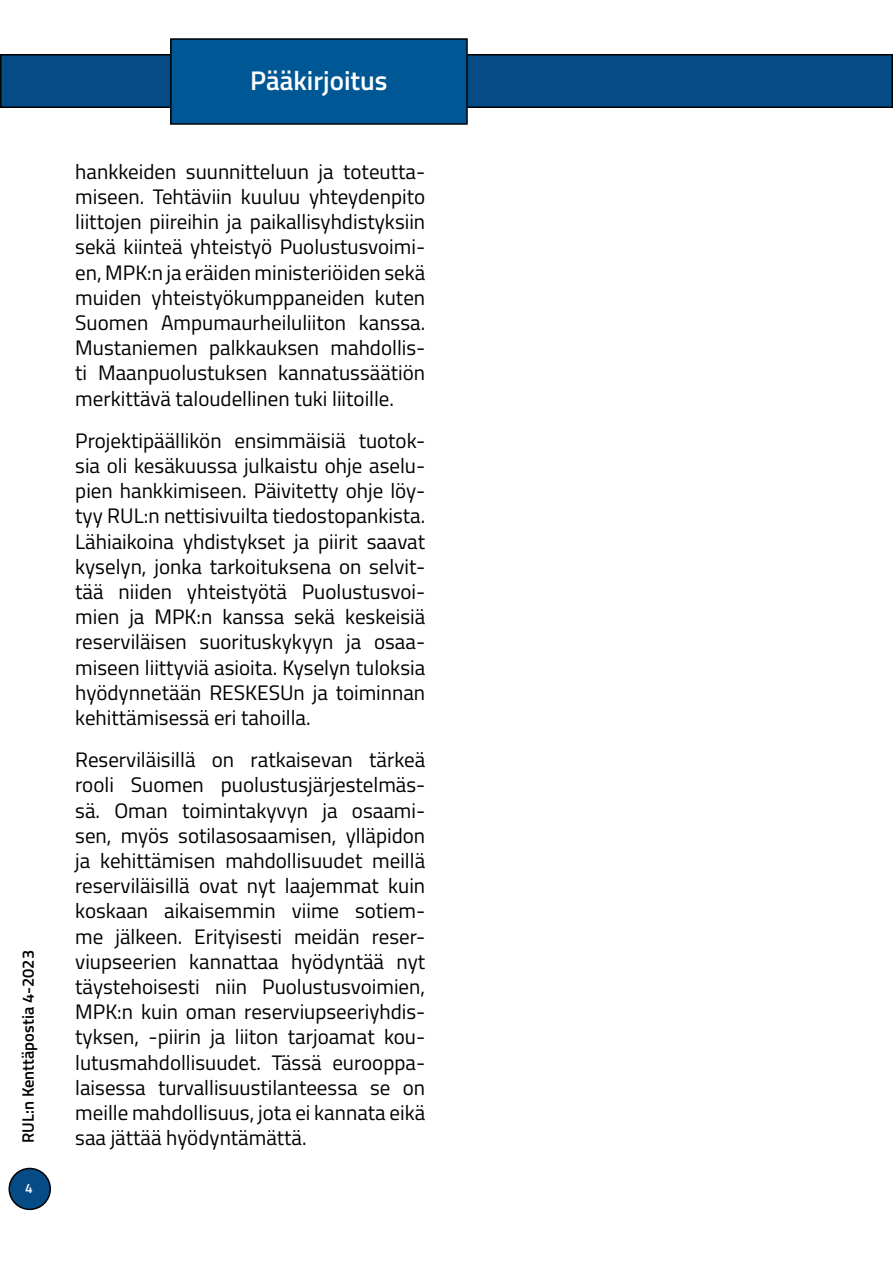
<style>
.page{position:relative;width:893px;height:1263px;background:#fff}
.page>*{position:absolute;margin:0;border:0;box-sizing:border-box;transform-origin:0 0}
.t1{font:600 27px "Titillium";color:#fff}
.t2{font:21px/25.2px "Titillium";color:#000;text-align:justify}
.t3{font:600 16.5px "Titillium";color:#000}
.t4{font:600 13.5px "Titillium";color:#fff}
</style>
<div class="page">
<div style="left:1px;top:55px;width:891px;height:52px;background:#054b86"></div>
<div style="left:0;top:54px;width:893px;height:54px;border:2px solid #000"></div>
<div style="left:171px;top:39px;width:296px;height:85px;background:#005795"></div>
<div style="left:170px;top:38px;width:298px;height:87px;border:2px solid #000"></div>
<div style="left:9px;top:1168px;width:41px;height:41px;background:#054b86;border-radius:50%"></div>
<div style="left:9px;top:1168px;width:42px;height:42px;border:2px solid #000;border-radius:50%"></div>
<p class="t3" style="left:16px;top:1143px;width:194px;rotate:-90deg">RUL:n Kenttäpostia 4-2023</p>
<p class="t4" style="left:25px;top:1178px;width:9px">4</p>
<p class="t1" style="left:250px;top:60px;width:139px">Pääkirjoitus</p>
<p class="t2" style="left:75px;top:158px;width:351px">hankkeiden suunnitteluun ja toteutta&shy;miseen. Tehtäviin kuuluu yhteydenpito liittojen piireihin ja paikallisyhdistyksiin sekä kiinteä yhteistyö Puolustusvoimi&shy;en, MPK:n ja eräiden ministeriöiden sekä muiden yhteistyökumppaneiden kuten Suomen Ampumaurheiluliiton kanssa.<br>Mustaniemen palkkauksen mahdollis&shy;ti Maanpuolustuksen kannatussäätiön merkittävä taloudellinen tuki liitoille.</p>
<p class="t2" style="left:75px;top:427px;width:351px">Projektipäällikön ensimmäisiä tuotok&shy;sia oli kesäkuussa julkaistu ohje aselu&shy;pien hankkimiseen. Päivitetty ohje löy&shy;tyy RUL:n nettisivuilta tiedostopankista.<br>Lähiaikoina yhdistykset ja piirit saavat kyselyn, jonka tarkoituksena on selvit&shy;tää niiden yhteistyötä Puolustusvoi&shy;mien ja MPK:n kanssa sekä keskeisiä reserviläisen suorituskykyyn ja osaa&shy;miseen liittyviä asioita. Kyselyn tuloksia hyödynnetään RESKESUn ja toiminnan kehittämisessä eri tahoilla.</p>
<p class="t2" style="left:75px;top:746px;width:351px">Reserviläisillä on ratkaisevan tärkeä rooli Suomen puolustusjärjestelmäs&shy;sä. Oman toimintakyvyn ja osaami&shy;sen, myös sotilasosaamisen, ylläpidon ja kehittämisen mahdollisuudet meillä reserviläisillä ovat nyt laajemmat kuin koskaan aikaisemmin viime sotiem&shy;me jälkeen. Erityisesti meidän reser&shy;viupseerien kannattaa hyödyntää nyt täystehoisesti niin Puolustusvoimien, MPK:n kuin oman reserviupseeriyhdis&shy;tyksen, -piirin ja liiton tarjoamat kou&shy;lutusmahdollisuudet. Tässä eurooppa&shy;laisessa turvallisuustilanteessa se on meille mahdollisuus, jota ei kannata eikä saa jättää hyödyntämättä.</p>
</div>
